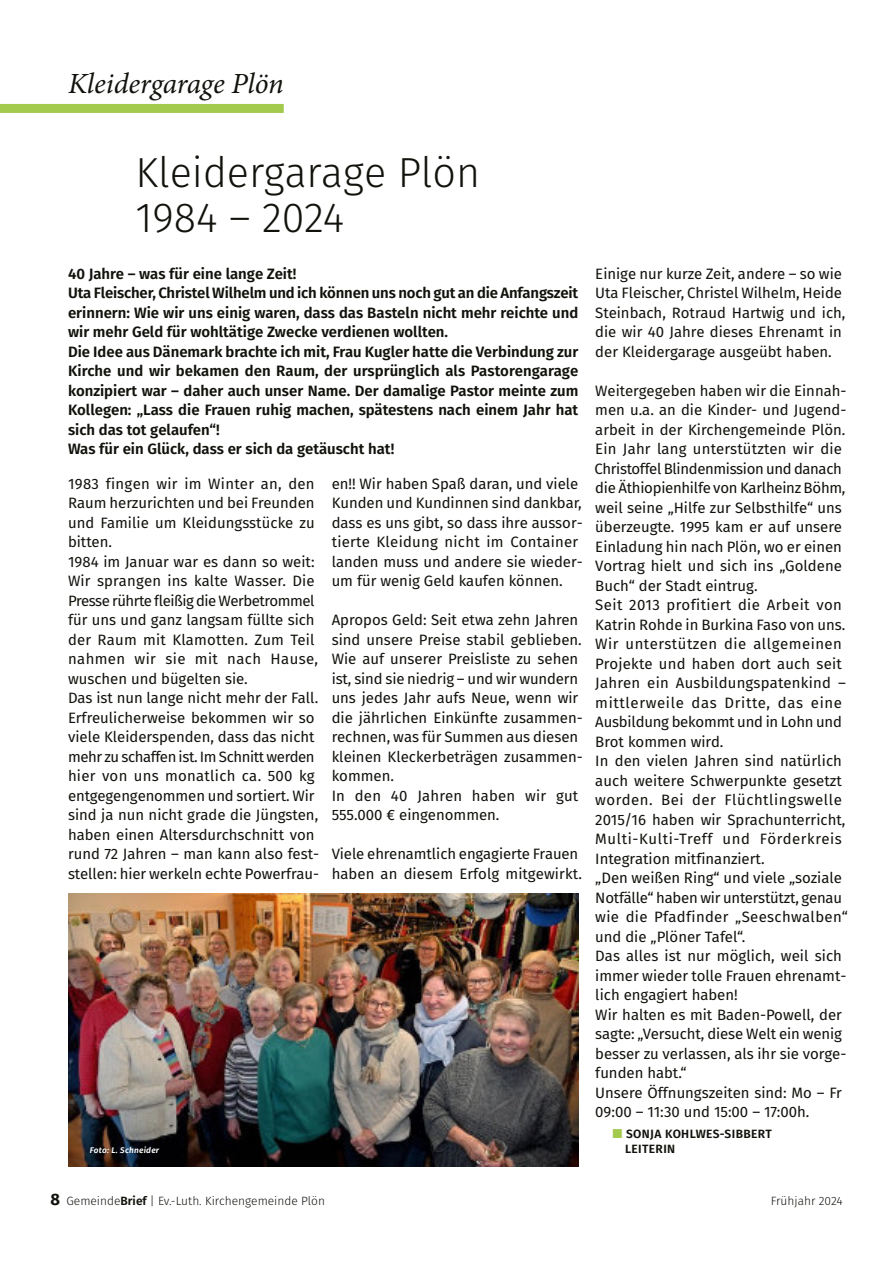
<style>
.page{position:relative;width:893px;height:1263px;background:#fff}
.page>*{position:absolute;margin:0;border:0;box-sizing:border-box;transform-origin:0 0}
.t1{font:300 42px "Fira Sans";color:#12120d}
.t2{font:italic 29.25px "Minion Pro";letter-spacing:-.005em;color:#12120d}
.t3{font:700 16.5px "Fira Sans";color:#12120d}
.t4{font:15px "Fira Sans";color:#12120d}
.t5{font:600 15px "Fira Sans";color:#12120d}
.t6{font:15px "Fira Sans";letter-spacing:.02em;color:#12120d}
.t7{font:15px "Fira Sans";letter-spacing:.025em;color:#12120d}
.t8{font:15px "Fira Sans";letter-spacing:.04em;color:#12120d}
.t9{font:15px "Fira Sans";letter-spacing:.035em;color:#12120d}
.t10{font:15px "Fira Sans";letter-spacing:-.03em;color:#12120d}
.t11{font:15px "Fira Sans";letter-spacing:-.02em;color:#12120d}
.t12{font:15px "Fira Sans";letter-spacing:-.025em;color:#12120d}
.t13{font:15px "Fira Sans";letter-spacing:.03em;color:#12120d}
.t14{font:300 12px "Fira Sans";color:#12120d}
.t15{font:600 12px "Fira Sans";letter-spacing:.03em;color:#12120d}
.t16{font:italic 600 8.25px "Fira Sans";letter-spacing:.03em;color:#fff}
.s1{color:#a4ca4d}
.s2{font-weight:600}
</style>
<div class="page">
<div style="left:0;top:104px;width:284px;height:9px;background:#a4ca4d"></div>
<img style="left:68px;top:893px;width:510px;height:273px">
<p class="t2" style="left:68px;top:72px;width:217px">Kleidergarage Plön</p>
<p class="t1" style="left:136px;top:147px;width:346px">Kleidergarage Plön</p>
<p class="t1" style="left:136px;top:192px;width:210px">1984 – 2024</p>
<p class="t5" style="left:68px;top:265px;width:230px">40 Jahre – was für eine lange Zeit!</p>
<p class="t5" style="left:68px;top:284px;width:512px">Uta Fleischer, Christel Wilhelm und ich können uns noch gut an die Anfangszeit</p>
<p class="t5" style="left:68px;top:304px;width:512px">erinnern: Wie wir uns einig waren, dass das Basteln nicht mehr reichte und</p>
<p class="t5" style="left:68px;top:323px;width:382px">wir mehr Geld für wohltätige Zwecke verdienen wollten.</p>
<p class="t5" style="left:68px;top:343px;width:512px">Die Idee aus Dänemark brachte ich mit, Frau Kugler hatte die Verbindung zur</p>
<p class="t5" style="left:68px;top:362px;width:512px">Kirche und wir bekamen den Raum, der ursprünglich als Pastorengarage</p>
<p class="t5" style="left:68px;top:382px;width:512px">konzipiert war – daher auch unser Name. Der damalige Pastor meinte zum</p>
<p class="t5" style="left:68px;top:401px;width:512px">Kollegen: „Lass die Frauen ruhig machen, spätestens nach einem Jahr hat</p>
<p class="t5" style="left:68px;top:421px;width:153px">sich das tot gelaufen“!</p>
<p class="t5" style="left:68px;top:440px;width:328px">Was für ein Glück, dass er sich da getäuscht hat!</p>
<p class="t6" style="left:68px;top:475px;width:248px">1983 fingen wir im Winter an, den</p>
<p class="t4" style="left:68px;top:494px;width:248px">Raum herzurichten und bei Freunden</p>
<p class="t4" style="left:68px;top:514px;width:248px">und Familie um Kleidungsstücke zu</p>
<p class="t4" style="left:68px;top:533px;width:45px">bitten.</p>
<p class="t4" style="left:68px;top:553px;width:248px">1984 im Januar war es dann so weit:</p>
<p class="t4" style="left:68px;top:572px;width:248px">Wir sprangen ins kalte Wasser. Die</p>
<p class="t10" style="left:68px;top:592px;width:248px">Presse rührte fleißig die Werbetrommel</p>
<p class="t4" style="left:68px;top:611px;width:248px">für uns und ganz langsam füllte sich</p>
<p class="t4" style="left:68px;top:631px;width:248px">der Raum mit Klamotten. Zum Teil</p>
<p class="t13" style="left:68px;top:650px;width:252px">nahmen wir sie mit nach Hause,</p>
<p class="t4" style="left:68px;top:670px;width:181px">wuschen und bügelten sie.</p>
<p class="t4" style="left:68px;top:689px;width:252px">Das ist nun lange nicht mehr der Fall.</p>
<p class="t4" style="left:68px;top:709px;width:248px">Erfreulicherweise bekommen wir so</p>
<p class="t4" style="left:68px;top:728px;width:248px">viele Kleiderspenden, dass das nicht</p>
<p class="t12" style="left:68px;top:748px;width:248px">mehr zu schaffen ist. Im Schnitt werden</p>
<p class="t6" style="left:68px;top:767px;width:248px">hier von uns monatlich ca. 500 kg</p>
<p class="t4" style="left:68px;top:787px;width:248px">entgegengenommen und sortiert. Wir</p>
<p class="t4" style="left:68px;top:806px;width:252px">sind ja nun nicht grade die Jüngsten,</p>
<p class="t4" style="left:68px;top:826px;width:248px">haben einen Altersdurchschnitt von</p>
<p class="t4" style="left:68px;top:845px;width:253px">rund 72 Jahren – man kann also fest-</p>
<p class="t4" style="left:68px;top:865px;width:253px">stellen: hier werkeln echte Powerfrau-</p>
<p class="t4" style="left:332px;top:475px;width:248px">en!! Wir haben Spaß daran, und viele</p>
<p class="t4" style="left:332px;top:494px;width:252px">Kunden und Kundinnen sind dankbar,</p>
<p class="t4" style="left:332px;top:514px;width:253px">dass es uns gibt, so dass ihre aussor-</p>
<p class="t6" style="left:332px;top:533px;width:248px">tierte Kleidung nicht im Container</p>
<p class="t4" style="left:332px;top:553px;width:253px">landen muss und andere sie wieder-</p>
<p class="t4" style="left:332px;top:572px;width:233px">um für wenig Geld kaufen können.</p>
<p class="t4" style="left:332px;top:611px;width:248px">Apropos Geld: Seit etwa zehn Jahren</p>
<p class="t4" style="left:332px;top:631px;width:252px">sind unsere Preise stabil geblieben.</p>
<p class="t4" style="left:332px;top:650px;width:248px">Wie auf unserer Preisliste zu sehen</p>
<p class="t4" style="left:332px;top:670px;width:248px">ist, sind sie niedrig – und wir wundern</p>
<p class="t4" style="left:332px;top:689px;width:248px">uns jedes Jahr aufs Neue, wenn wir</p>
<p class="t4" style="left:332px;top:709px;width:253px">die jährlichen Einkünfte zusammen-</p>
<p class="t4" style="left:332px;top:728px;width:248px">rechnen, was für Summen aus diesen</p>
<p class="t4" style="left:332px;top:748px;width:253px">kleinen Kleckerbeträgen zusammen-</p>
<p class="t4" style="left:332px;top:767px;width:64px">kommen.</p>
<p class="t4" style="left:332px;top:787px;width:248px">In den 40 Jahren haben wir gut</p>
<p class="t4" style="left:332px;top:806px;width:169px">555.000 € eingenommen.</p>
<p class="t4" style="left:332px;top:845px;width:248px">Viele ehrenamtlich engagierte Frauen</p>
<p class="t4" style="left:332px;top:865px;width:252px">haben an diesem Erfolg mitgewirkt.</p>
<p class="t16" style="left:90px;top:1145px;width:71px">Foto: L. Schneider</p>
<p class="t4" style="left:595px;top:265px;width:248px">Einige nur kurze Zeit, andere – so wie</p>
<p class="t4" style="left:595px;top:284px;width:248px">Uta Fleischer, Christel Wilhelm, Heide</p>
<p class="t4" style="left:595px;top:304px;width:252px">Steinbach, Rotraud Hartwig und ich,</p>
<p class="t4" style="left:595px;top:323px;width:248px">die wir 40 Jahre dieses Ehrenamt in</p>
<p class="t4" style="left:595px;top:343px;width:238px">der Kleidergarage ausgeübt haben.</p>
<p class="t4" style="left:595px;top:382px;width:253px">Weitergegeben haben wir die Einnah-</p>
<p class="t4" style="left:595px;top:401px;width:253px">men u.a. an die Kinder- und Jugend-</p>
<p class="t4" style="left:595px;top:421px;width:252px">arbeit in der Kirchengemeinde Plön.</p>
<p class="t4" style="left:595px;top:440px;width:248px">Ein Jahr lang unterstützten wir die</p>
<p class="t11" style="left:594px;top:460px;width:249px">Christoffel Blindenmission und danach</p>
<p class="t4" style="left:595px;top:479px;width:252px">die Äthiopienhilfe von Karlheinz Böhm,</p>
<p class="t4" style="left:595px;top:499px;width:248px">weil seine „Hilfe zur Selbsthilfe“ uns</p>
<p class="t4" style="left:595px;top:518px;width:248px">überzeugte. 1995 kam er auf unsere</p>
<p class="t4" style="left:595px;top:538px;width:248px">Einladung hin nach Plön, wo er einen</p>
<p class="t4" style="left:595px;top:557px;width:248px">Vortrag hielt und sich ins „Goldene</p>
<p class="t4" style="left:595px;top:577px;width:164px">Buch“ der Stadt eintrug.</p>
<p class="t7" style="left:595px;top:596px;width:248px">Seit 2013 profitiert die Arbeit von</p>
<p class="t4" style="left:595px;top:616px;width:252px">Katrin Rohde in Burkina Faso von uns.</p>
<p class="t9" style="left:595px;top:635px;width:248px">Wir unterstützen die allgemeinen</p>
<p class="t4" style="left:595px;top:655px;width:248px">Projekte und haben dort auch seit</p>
<p class="t4" style="left:595px;top:674px;width:252px">Jahren ein Ausbildungspatenkind –</p>
<p class="t8" style="left:595px;top:694px;width:248px">mittlerweile das Dritte, das eine</p>
<p class="t4" style="left:595px;top:713px;width:248px">Ausbildung bekommt und in Lohn und</p>
<p class="t4" style="left:595px;top:733px;width:130px">Brot kommen wird.</p>
<p class="t4" style="left:595px;top:752px;width:248px">In den vielen Jahren sind natürlich</p>
<p class="t4" style="left:595px;top:772px;width:248px">auch weitere Schwerpunkte gesetzt</p>
<p class="t9" style="left:595px;top:791px;width:248px">worden. Bei der Flüchtlingswelle</p>
<p class="t4" style="left:595px;top:811px;width:252px">2015/16 haben wir Sprachunterricht,</p>
<p class="t8" style="left:595px;top:830px;width:248px">Multi-Kulti-Treff und Förderkreis</p>
<p class="t4" style="left:595px;top:850px;width:171px">Integration mitfinanziert.</p>
<p class="t4" style="left:595px;top:869px;width:248px">„Den weißen Ring“ und viele „soziale</p>
<p class="t4" style="left:595px;top:889px;width:248px">Notfälle“ haben wir unterstützt, genau</p>
<p class="t7" style="left:595px;top:908px;width:254px">wie die Pfadfinder „Seeschwalben“</p>
<p class="t4" style="left:595px;top:928px;width:152px">und die „Plöner Tafel“.</p>
<p class="t4" style="left:595px;top:947px;width:248px">Das alles ist nur möglich, weil sich</p>
<p class="t4" style="left:595px;top:967px;width:253px">immer wieder tolle Frauen ehrenamt-</p>
<p class="t4" style="left:595px;top:986px;width:144px">lich engagiert haben!</p>
<p class="t4" style="left:595px;top:1006px;width:248px">Wir halten es mit Baden-Powell, der</p>
<p class="t4" style="left:595px;top:1025px;width:248px">sagte: „Versucht, diese Welt ein wenig</p>
<p class="t4" style="left:595px;top:1045px;width:253px">besser zu verlassen, als ihr sie vorge-</p>
<p class="t4" style="left:595px;top:1064px;width:93px">funden habt.“</p>
<p class="t4" style="left:595px;top:1084px;width:248px">Unsere Öffnungszeiten sind: Mo – Fr</p>
<p class="t4" style="left:595px;top:1103px;width:216px">09:00 – 11:30 und 15:00 – 17:00h.</p>
<p class="t15" style="left:612px;top:1127px;width:161px"><span class="s1">■</span> SONJA KOHLWES-SIBBERT</p>
<p class="t15" style="left:625px;top:1142px;width:52px">LEITERIN</p>
<p class="t3" style="left:50px;top:1189px;width:11px">8</p>
<p class="t14" style="left:67px;top:1194px;width:260px">Gemeinde<span class="s2">Brief</span> | Ev.-Luth. Kirchengemeinde Plön</p>
<p class="t14" style="left:771px;top:1194px;width:73px">Frühjahr 2024</p>
</div>
